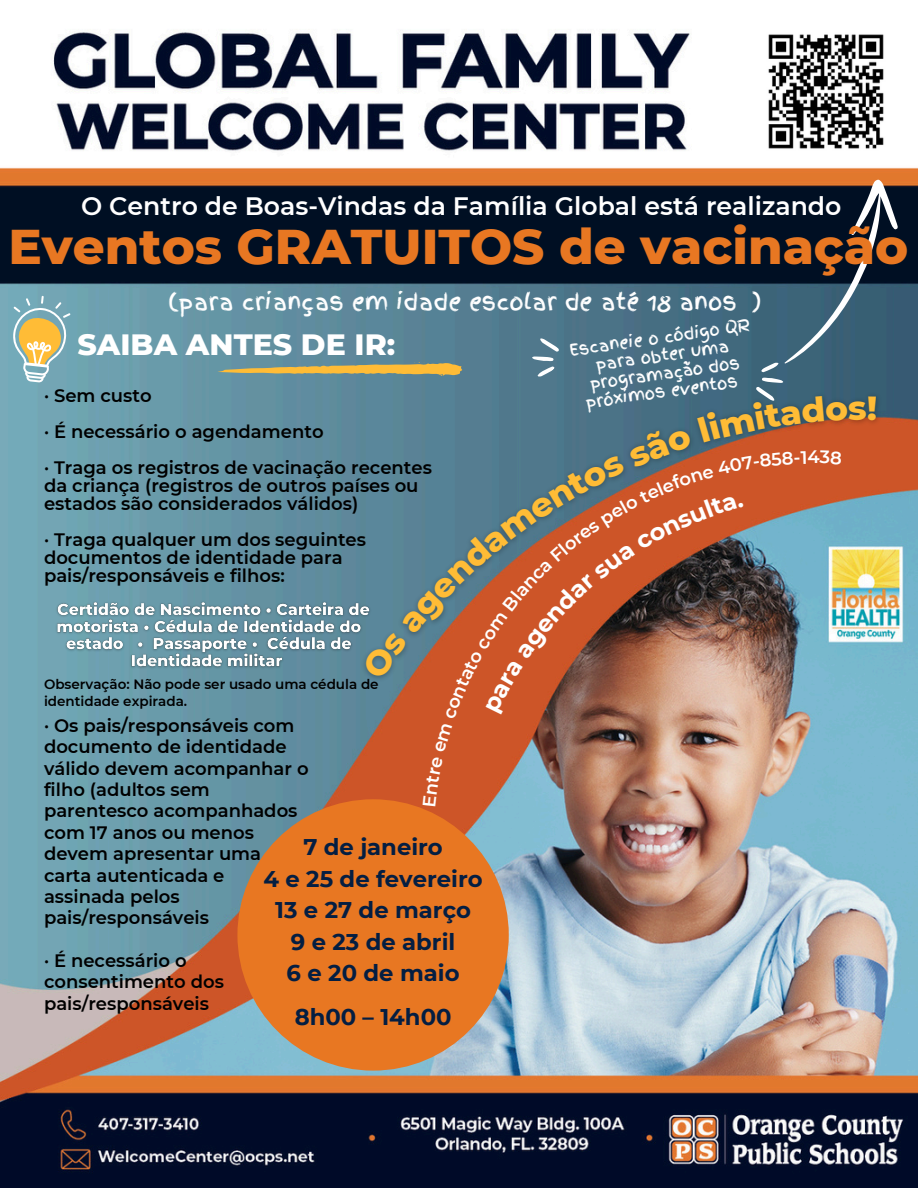
<style>
.page{position:relative;width:918px;height:1188px;background:#fff}
.page>*{position:absolute;margin:0;border:0;box-sizing:border-box;transform-origin:0 0}
.t1{font:800 49.8px "Montserrat";color:#e87722}
.t2{font:800 30px "Montserrat";color:#fff}
.t3{font:600 25.2px "Montserrat";color:#fff}
.t4{font:700 22.65px/31.5px "Montserrat";color:#041e42;text-align:center}
.t5{font:22.5px "Finger Paint";color:#fff}
.t6{font:600 18px/21.3px "Montserrat";color:#000}
.t7{font:600 18px "Montserrat";color:#fff}
.t8{font:16.2px "Finger Paint";color:#fff}
.t9{font:600 13.5px/16.8px "Montserrat";color:#000}
</style>
<div class="page">
<img style="left:1px;top:32px;width:917px;height:1156px">
<img style="left:756px;top:32px;width:140px;height:130px">
<svg style="left:13px;top:296px;width:57px;height:86px;background:#adbaa0"></svg>
<img style="left:42px;top:597px;width:175px;height:76px">
<div style="left:237px;top:799px;width:272px;height:272px;background:#e87722;border-radius:50%"></div>
<svg style="left:217px;top:177px;width:701px;height:629px;background:#6a6c6e"></svg>
<h3 class="t3" style="left:81px;top:190px;width:762px">O Centro de Boas-Vindas da Família Global está realizando</h3>
<h1 class="t1" style="left:8px;top:216px;width:901px">Eventos GRATUITOS de vacinação</h1>
<p class="t5" style="left:168px;top:285px;width:595px">(para crianças em idade escolar de até 18 anos )</p>
<p class="t8" style="left:568px;top:338px;width:183px;rotate:-8deg">Escaneie o código QR</p>
<h2 class="t2" style="left:78px;top:326px;width:319px">SAIBA ANTES DE IR:</h2>
<p class="t8" style="left:594px;top:353px;width:136px;rotate:-8deg">para obter uma</p>
<p class="t8" style="left:588px;top:372px;width:153px;rotate:-8deg">programação dos</p>
<p class="t8" style="left:584px;top:391px;width:155px;rotate:-8deg">próximos eventos</p>
<p class="t6" style="left:44px;top:378px;width:389px;line-height:36px">· Sem custo<br>· É necessário o agendamento<br>· Traga os registros de vacinação recentes</p>
<p class="t6" style="left:44px;top:477px;width:376px;line-height:18px">da criança (registros de outros países ou estados são considerados válidos)</p>
<p class="t6" style="left:44px;top:531px;width:324px;line-height:18px">· Traga qualquer um dos seguintes documentos de identidade para pais/responsáveis e filhos:</p>
<p class="t7" style="left:808px;top:446px;width:14px">4</p>
<p class="t9" style="left:44px;top:676px;width:336px">Observação: Não pode ser usado uma cédula de identidade expirada.</p>
<p class="t6" style="left:44px;top:715px;width:266px">· Os pais/responsáveis com documento de identidade válido devem acompanhar o filho (adultos sem parentesco acompanhados com 17 anos ou menos devem apresentar uma carta autenticada e assinada pelos pais/responsáveis</p>
<p class="t6" style="left:44px;top:950px;width:181px">· É necessário o consentimento dos pais/responsáveis</p>
<p class="t4" style="left:263px;top:832px;width:221px">7 de janeiro<br>4 e 25 de fevereiro<br>13 e 27 de março<br>9 e 23 de abril<br>6 e 20 de maio</p>
<p class="t4" style="left:295px;top:1001px;width:158px">8h00 – 14h00</p>
</div>
